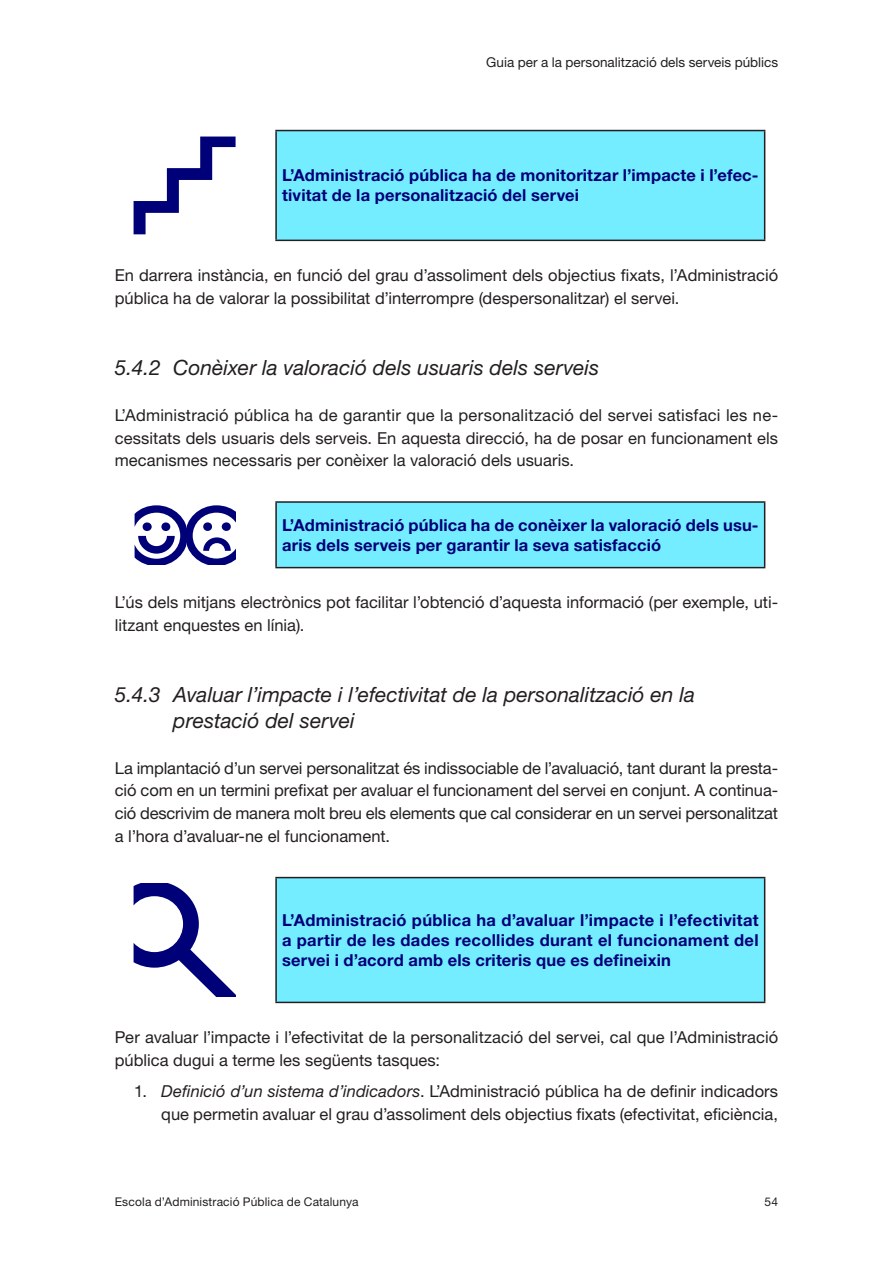
<style>
.page{position:relative;width:893px;height:1263px;background:#fff}
.page>*{position:absolute;margin:0;border:0;box-sizing:border-box;transform-origin:0 0}
.titol_3_-_H3{font:italic 21px/25.5px "Helvetica Neue LT Std";color:#231f20}
.text{font:16.5px/22.8px "Helvetica Neue LT Std";color:#231f20}
.text_imatge_blau_bol{font:700 16.5px/19.8px "Helvetica Neue LT Std";letter-spacing:.01em;color:#000078}
.text_numero{font:16.5px/22.8px "Helvetica Neue LT Std";color:#231f20;text-align:right}
.t1{font:13.5px "Helvetica Neue LT Std";color:#231f20}
.t2{font:12px "Helvetica Neue LT Std";letter-spacing:.01em;color:#231f20}
.s1{font-style:italic}
</style>
<div class="page">
<svg style="left:275px;top:129px;width:490px;height:1px"></svg>
<div style="left:276px;top:131px;width:489px;height:109px;background:#73edff"></div>
<hr style="left:275px;top:130px;width:490px;height:1px;background:#231f20">
<hr style="left:275px;top:131px;width:2px;height:109px;background:#231f20">
<hr style="left:764px;top:131px;width:1px;height:109px;background:#231f20">
<hr style="left:275px;top:240px;width:490px;height:1px;background:#231f20">
<svg style="left:134px;top:137px;width:102px;height:97px"></svg>
<svg style="left:277px;top:564px;width:487px;height:3px"></svg>
<hr style="left:275px;top:503px;width:2px;height:64px;background:#231f20">
<hr style="left:764px;top:503px;width:1px;height:64px;background:#231f20">
<hr style="left:275px;top:567px;width:490px;height:1px;background:#231f20">
<svg style="left:275px;top:876px;width:490px;height:1px"></svg>
<div style="left:276px;top:877px;width:489px;height:125px;background:#73edff"></div>
<hr style="left:275px;top:877px;width:490px;height:1px;background:#231f20">
<hr style="left:275px;top:878px;width:2px;height:124px;background:#231f20">
<hr style="left:764px;top:878px;width:1px;height:124px;background:#231f20">
<hr style="left:275px;top:1002px;width:490px;height:1px;background:#231f20">
<svg style="left:134px;top:883px;width:102px;height:113px"></svg>
<svg style="left:134px;top:501px;width:631px;height:63px"></svg>
<div style="left:203px;top:522px;width:9px;height:9px;background:#000078;border-radius:50%"></div>
<div style="left:222px;top:522px;width:9px;height:9px;background:#000078;border-radius:50%"></div>
<p class="t1" style="left:486px;top:54px;width:293px">Guia per a la personalització dels serveis públics</p>
<p class="text_imatge_blau_bol" style="left:282px;top:165px;width:478px">L’Administració pública ha de monitoritzar l’impacte i l’efec&shy;tivitat de la personalització del servei</p>
<p class="text" style="left:115px;top:263px;width:665px">En darrera instància, en funció del grau d’assoliment dels objectius fixats, l’Administració pública ha de valorar la possibilitat d’interrompre (despersonalitzar) el servei.</p>
<h3 class="titol_3_-_H3" style="left:115px;top:355px;width:486px">5.4.2 Conèixer la valoració dels usuaris dels serveis</h3>
<p class="text" style="left:115px;top:403px;width:665px;text-align:justify">L’Administració pública ha de garantir que la personalització del servei satisfaci les ne&shy;cessitats dels usuaris dels serveis. En aquesta direcció, ha de posar en funcionament els mecanismes necessaris per conèixer la valoració dels usuaris.</p>
<p class="text_imatge_blau_bol" style="left:282px;top:515px;width:478px">L’Administració pública ha de conèixer la valoració dels usu&shy;aris dels serveis per garantir la seva satisfacció</p>
<p class="text" style="left:115px;top:591px;width:665px">L’ús dels mitjans electrònics pot facilitar l’obtenció d’aquesta informació (per exemple, uti&shy;litzant enquestes en línia).</p>
<h3 class="titol_3_-_H3" style="left:173px;top:682px;width:523px;text-indent:-58px">5.4.3 Avaluar l’impacte i l’efectivitat de la personalització en la prestació del servei</h3>
<p class="text" style="left:115px;top:756px;width:665px;text-align:justify">La implantació d’un servei personalitzat és indissociable de l’avaluació, tant durant la presta&shy;ció com en un termini prefixat per avaluar el funcionament del servei en conjunt. A continua&shy;ció descrivim de manera molt breu els elements que cal considerar en un servei personalitzat a l’hora d’avaluar-ne el funcionament.</p>
<p class="text_imatge_blau_bol" style="left:282px;top:910px;width:478px;text-align:justify">L’Administració pública ha d’avaluar l’impacte i l’efectivitat a partir de les dades recollides durant el funcionament del servei i d’acord amb els criteris que es defineixin</p>
<p class="text" style="left:115px;top:1025px;width:665px">Per avaluar l’impacte i l’efectivitat de la personalització del servei, cal que l’Administració pública dugui a terme les següents tasques:</p>
<p class="text_numero" style="left:134px;top:1079px;width:645px">1. <span class="s1">Definició d’un sistema d’indicadors</span>. L’Administració pública ha de definir indicadors que permetin avaluar el grau d’assoliment dels objectius fixats (efectivitat, eficiència,</p>
<p class="t2" style="left:115px;top:1194px;width:245px">Escola d’Administració Pública de Catalunya</p>
<p class="t2" style="left:765px;top:1194px;width:15px">54</p>
</div>
